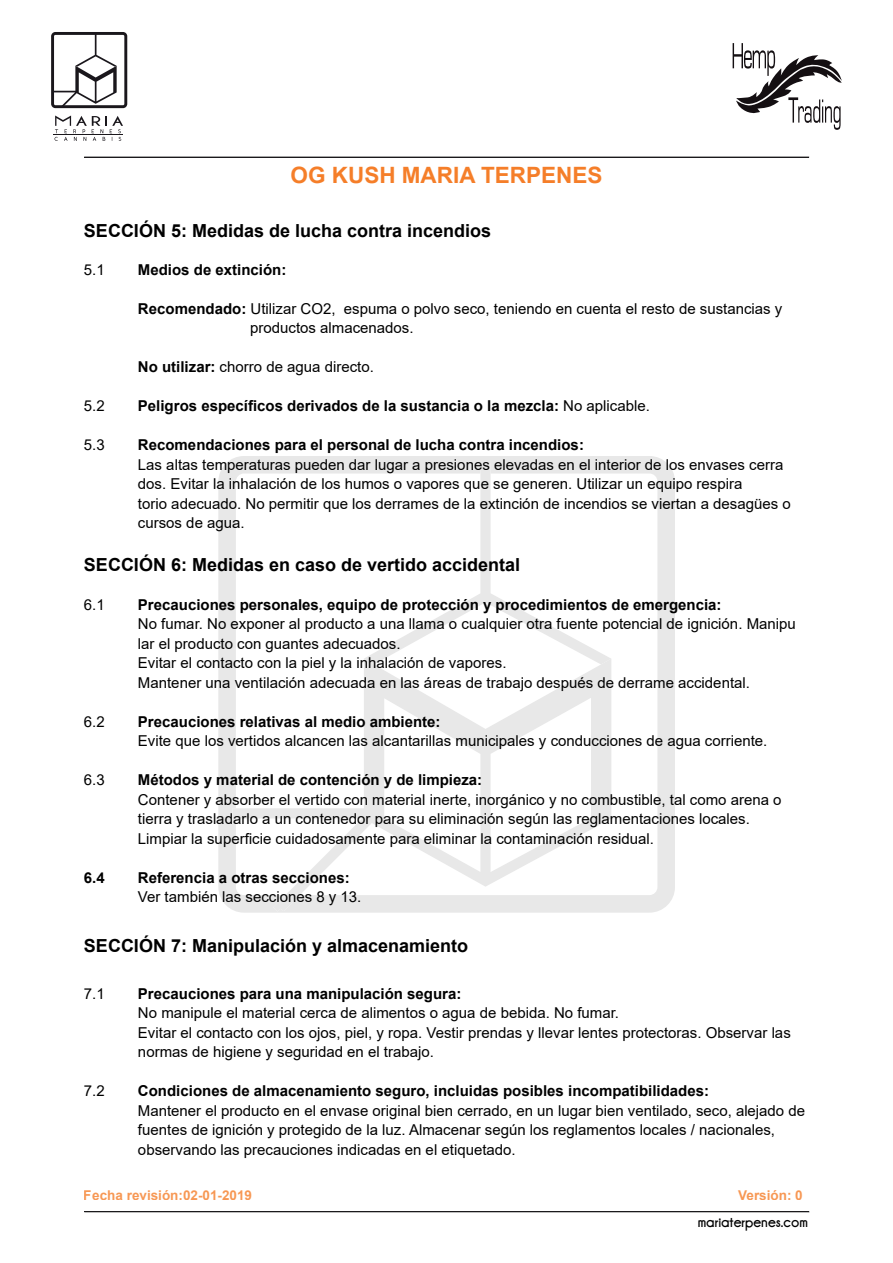
<style>
.page{position:relative;width:893px;height:1263px;background:#fff}
.page>*{position:absolute;margin:0;border:0;box-sizing:border-box;transform-origin:0 0}
.t1{font:700 22.5px "Arial";color:#f57e29}
.t2{font:700 18px "Arial";color:#000}
.t3{font:15px/19.5px "Arial";color:#000}
.t4{font:700 15px "Arial";color:#000}
.t5{font:15px "Champagne&Limousines Thick";color:#000}
.t6{font:700 13.5px "Arial";color:#f57e29}
.s1{font-weight:700}
.s2{font-weight:400}
</style>
<div class="page">
<svg style="left:218px;top:456px;width:457px;height:457px"></svg>
<svg style="left:232px;top:658px;width:379px;height:254px"></svg>
<svg style="left:364px;top:464px;width:247px;height:200px"></svg>
<hr style="left:85px;top:1212px;width:724px;height:1px;background:#1a171c">
<svg style="left:84px;top:1211px;width:725px;height:1px"></svg>
<svg style="left:84px;top:157px;width:725px;height:1px"></svg>
<svg style="left:51px;top:32px;width:76px;height:76px"></svg>
<svg style="left:55px;top:115px;width:68px;height:26px"></svg>
<hr style="left:54px;top:135px;width:69px;height:1px;background:#1a171c">
<svg style="left:733px;top:43px;width:109px;height:87px"></svg>
<h1 class="t1" style="left:291px;top:159px;width:313px">OG KUSH MARIA TERPENES</h1>
<p class="t2" style="left:84px;top:218px;width:409px">SECCIÓN 5: Medidas de lucha contra incendios</p>
<p class="t3" style="left:84px;top:259px;width:22px">5.1</p>
<p class="t4" style="left:138px;top:259px;width:150px">Medios de extinción:</p>
<p class="t3" style="left:250px;top:298px;width:534px;text-indent:-112px"><span class="s1">Recomendado:</span> Utilizar CO2, espuma o polvo seco, teniendo en cuenta el resto de sustancias y productos almacenados.</p>
<p class="t3" style="left:138px;top:357px;width:237px"><span class="s1">No utilizar:</span> chorro de agua directo.</p>
<p class="t3" style="left:84px;top:396px;width:22px">5.2</p>
<p class="t4" style="left:138px;top:395px;width:513px">Peligros específicos derivados de la sustancia o la mezcla: <span class="s2">No aplicable.</span></p>
<p class="t3" style="left:84px;top:435px;width:22px">5.3</p>
<p class="t4" style="left:138px;top:434px;width:447px">Recomendaciones para el personal de lucha contra incendios:</p>
<p class="t3" style="left:138px;top:454px;width:654px">Las altas temperaturas pueden dar lugar a presiones elevadas en el interior de los envases cerra dos. Evitar la inhalación de los humos o vapores que se generen. Utilizar un equipo respira<br>torio adecuado. No permitir que los derrames de la extinción de incendios se viertan a desagües o cursos de agua.</p>
<p class="t2" style="left:84px;top:552px;width:438px">SECCIÓN 6: Medidas en caso de vertido accidental</p>
<p class="t3" style="left:84px;top:595px;width:22px">6.1</p>
<p class="t4" style="left:138px;top:594px;width:585px">Precauciones personales, equipo de protección y procedimientos de emergencia:</p>
<p class="t3" style="left:138px;top:614px;width:659px">No fumar. No exponer al producto a una llama o cualquier otra fuente potencial de ignición. Manipu lar el producto con guantes adecuados.<br>Evitar el contacto con la piel y la inhalación de vapores.<br>Mantener una ventilación adecuada en las áreas de trabajo después de derrame accidental.</p>
<p class="t3" style="left:84px;top:712px;width:22px">6.2</p>
<p class="t4" style="left:138px;top:711px;width:304px">Precauciones relativas al medio ambiente:</p>
<p class="t3" style="left:138px;top:731px;width:631px">Evite que los vertidos alcancen las alcantarillas municipales y conducciones de agua corriente.</p>
<p class="t3" style="left:84px;top:770px;width:22px">6.3</p>
<p class="t4" style="left:138px;top:769px;width:346px">Métodos y material de contención y de limpieza:</p>
<p class="t3" style="left:138px;top:790px;width:645px">Contener y absorber el vertido con material inerte, inorgánico y no combustible, tal como arena o tierra y trasladarlo a un contenedor para su eliminación según las reglamentaciones locales.<br>Limpiar la superficie cuidadosamente para eliminar la contaminación residual.</p>
<p class="t4" style="left:84px;top:867px;width:22px">6.4</p>
<p class="t4" style="left:138px;top:867px;width:213px">Referencia a otras secciones:</p>
<p class="t3" style="left:138px;top:887px;width:225px">Ver también las secciones 8 y 13.</p>
<p class="t2" style="left:84px;top:933px;width:386px">SECCIÓN 7: Manipulación y almacenamiento</p>
<p class="t3" style="left:84px;top:984px;width:22px">7.1</p>
<p class="t4" style="left:138px;top:983px;width:325px">Precauciones para una manipulación segura:</p>
<p class="t3" style="left:138px;top:1003px;width:654px">No manipule el material cerca de alimentos o agua de bebida. No fumar.<br>Evitar el contacto con los ojos, piel, y ropa. Vestir prendas y llevar lentes protectoras. Observar las normas de higiene y seguridad en el trabajo.</p>
<p class="t3" style="left:84px;top:1081px;width:22px">7.2</p>
<p class="t4" style="left:138px;top:1080px;width:573px">Condiciones de almacenamiento seguro, incluidas posibles incompatibilidades:</p>
<p class="t3" style="left:138px;top:1101px;width:669px">Mantener el producto en el envase original bien cerrado, en un lugar bien ventilado, seco, alejado de fuentes de ignición y protegido de la luz. Almacenar según los reglamentos locales / nacionales, observando las precauciones indicadas en el etiquetado.</p>
<p class="t6" style="left:84px;top:1185px;width:170px">Fecha revisión:02-01-2019</p>
<p class="t6" style="left:738px;top:1185px;width:66px">Versión: 0</p>
<p class="t5" style="left:698px;top:1214px;width:112px">mariaterpenes.com</p>
</div>
